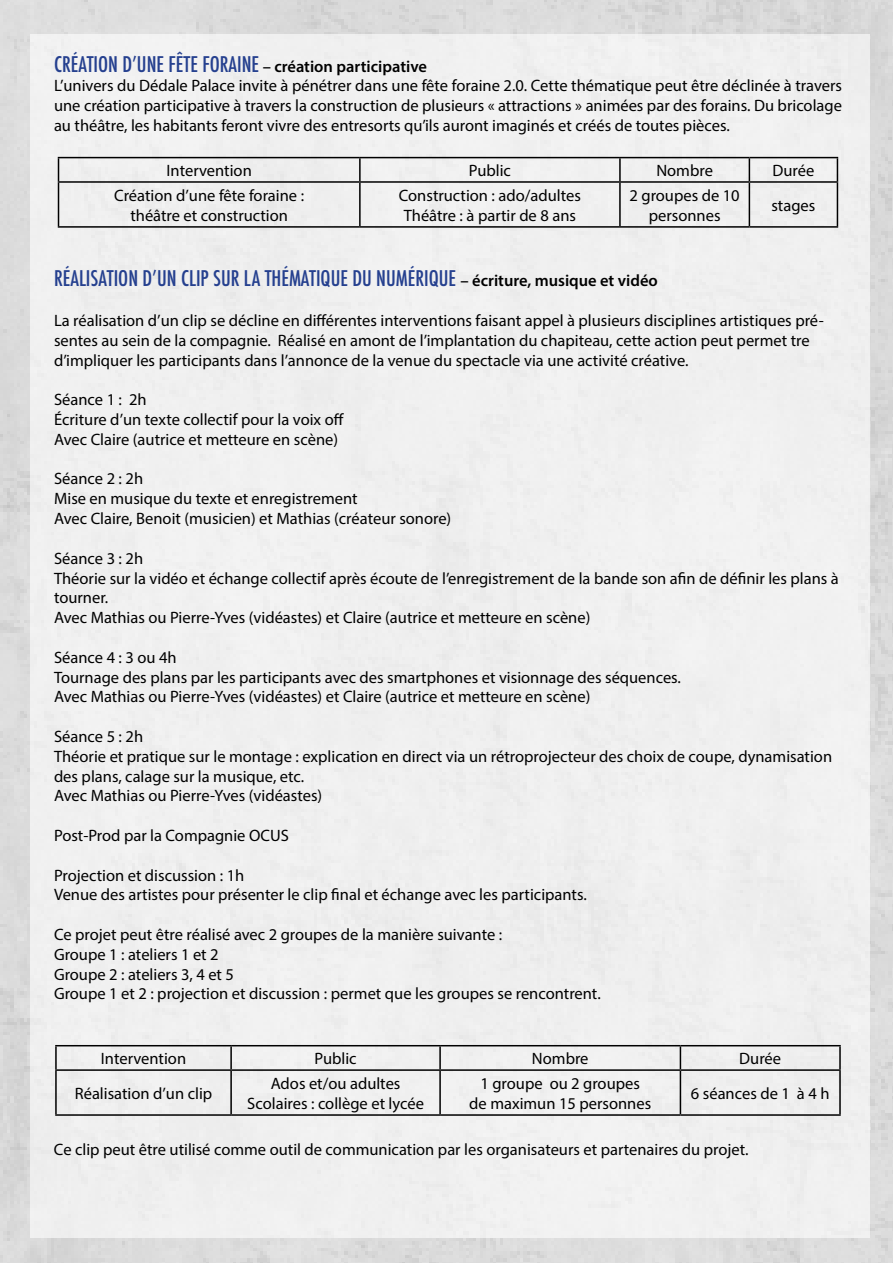
<style>
.page{position:relative;width:893px;height:1263px;background:#fff}
.page>*{position:absolute;margin:0;border:0;box-sizing:border-box;transform-origin:0 0}
.t1{font:500 condensed 21px "Futura";color:#25408f}
.t2{font:16.5px/19.8px "Myriad Pro";color:#000}
.t3{font:600 16.5px "Myriad Pro";color:#000}
.s1{font-family:"Futura";font-weight:500;font-stretch:condensed;font-size:21px;color:#25408f}
</style>
<div class="page">
<img style="left:0;top:0;width:893px;height:1263px">
<div style="left:30px;top:34px;width:840px;height:1203px;background:#f0f0f0"></div>
<hr style="left:58px;top:157px;width:302px;height:1px;background:#000">
<svg style="left:58px;top:158px;width:1px;height:23px"></svg>
<hr style="left:360px;top:157px;width:260px;height:1px;background:#000">
<hr style="left:359px;top:158px;width:2px;height:23px;background:#000">
<hr style="left:620px;top:157px;width:129px;height:1px;background:#000">
<hr style="left:619px;top:158px;width:2px;height:23px;background:#000">
<hr style="left:749px;top:157px;width:89px;height:1px;background:#000">
<svg style="left:749px;top:158px;width:1px;height:23px"></svg>
<svg style="left:837px;top:158px;width:1px;height:23px"></svg>
<hr style="left:58px;top:181px;width:302px;height:2px;background:#000">
<hr style="left:58px;top:183px;width:1px;height:43px;background:#000">
<hr style="left:360px;top:181px;width:260px;height:2px;background:#000">
<hr style="left:359px;top:183px;width:2px;height:43px;background:#000">
<hr style="left:620px;top:181px;width:129px;height:2px;background:#000">
<hr style="left:619px;top:183px;width:2px;height:43px;background:#000">
<hr style="left:749px;top:181px;width:89px;height:2px;background:#000">
<hr style="left:749px;top:183px;width:1px;height:43px;background:#000">
<hr style="left:837px;top:183px;width:1px;height:43px;background:#000">
<hr style="left:58px;top:226px;width:302px;height:2px;background:#000">
<hr style="left:360px;top:226px;width:260px;height:2px;background:#000">
<hr style="left:620px;top:226px;width:129px;height:2px;background:#000">
<hr style="left:749px;top:226px;width:89px;height:2px;background:#000">
<hr style="left:55px;top:1045px;width:176px;height:1px;background:#000">
<hr style="left:55px;top:1046px;width:2px;height:23px;background:#000">
<hr style="left:231px;top:1045px;width:209px;height:1px;background:#000">
<hr style="left:230px;top:1046px;width:2px;height:23px;background:#000">
<hr style="left:440px;top:1045px;width:240px;height:1px;background:#000">
<hr style="left:439px;top:1046px;width:2px;height:23px;background:#000">
<hr style="left:680px;top:1045px;width:161px;height:1px;background:#000">
<svg style="left:680px;top:1046px;width:1px;height:23px"></svg>
<hr style="left:839px;top:1046px;width:2px;height:23px;background:#000">
<hr style="left:55px;top:1069px;width:176px;height:2px;background:#000">
<hr style="left:55px;top:1071px;width:2px;height:43px;background:#000">
<hr style="left:231px;top:1069px;width:209px;height:2px;background:#000">
<hr style="left:230px;top:1071px;width:2px;height:43px;background:#000">
<hr style="left:440px;top:1069px;width:240px;height:2px;background:#000">
<hr style="left:439px;top:1071px;width:2px;height:43px;background:#000">
<hr style="left:680px;top:1069px;width:161px;height:2px;background:#000">
<hr style="left:680px;top:1071px;width:1px;height:43px;background:#000">
<hr style="left:839px;top:1071px;width:2px;height:43px;background:#000">
<hr style="left:55px;top:1114px;width:176px;height:2px;background:#000">
<hr style="left:231px;top:1114px;width:209px;height:2px;background:#000">
<hr style="left:440px;top:1114px;width:240px;height:2px;background:#000">
<hr style="left:680px;top:1114px;width:161px;height:2px;background:#000">
<p class="t1" style="left:54px;top:50px;width:17px">CRÉATION</p>
<p class="t1" style="left:122px;top:50px;width:97px">D’UNE FÊTE FORAINE</p>
<p class="t3" style="left:263px;top:56px;width:166px">– création participative</p>
<p class="t2" style="left:54px;top:76px;width:789px;text-align:justify">L’univers du Dédale Palace invite à pénétrer dans une fête foraine 2.0. Cette thématique peut être déclinée à travers une création participative à travers la construction de plusieurs « attractions » animées par des forains. Du bricolage au théâtre, les habitants feront vivre des entresorts qu’ils auront imaginés et créés de toutes pièces.</p>
<p class="t2" style="left:167px;top:160px;width:87px">Intervention</p>
<p class="t2" style="left:469px;top:160px;width:44px">Public</p>
<p class="t2" style="left:656px;top:160px;width:58px">Nombre</p>
<p class="t2" style="left:772px;top:160px;width:43px">Durée</p>
<p class="t2" style="left:114px;top:185px;width:191px;text-align:center">Création d’une fête foraine : théâtre et construction</p>
<p class="t2" style="left:399px;top:185px;width:184px">Construction : ado/adultes<br>Théâtre : à partir de 8 ans</p>
<p class="t2" style="left:630px;top:185px;width:112px;text-align:center">2 groupes de 10 personnes</p>
<p class="t2" style="left:771px;top:195px;width:45px">stages</p>
<p class="t1" style="left:54px;top:265px;width:41px">RÉALISATION</p>
<p class="t1" style="left:143px;top:265px;width:131px">D’UN CLIP SUR LA THÉMATI</p>
<p class="t3" style="left:321px;top:270px;width:339px"><span class="s1">QUE DU NUMÉRIQUE</span> – écriture, musique et vidéo</p>
<p class="t2" style="left:54px;top:310px;width:771px">La réalisation d’un clip se décline en différentes interventions faisant appel à plusieurs disciplines artistiques pré&shy;sentes au sein de la compagnie. Réalisé en amont de l’implantation du chapiteau, cette action peut permet tre d’impliquer les participants dans l’annonce de la venue du spectacle via une activité créative.</p>
<p class="t2" style="left:54px;top:390px;width:291px">Séance 1 : 2h<br>Écriture d’un texte collectif pour la voix off<br>Avec Claire (autrice et metteure en scène)</p>
<p class="t2" style="left:54px;top:469px;width:399px">Séance 2 : 2h<br>Mise en musique du texte et enregistrement<br>Avec Claire, Benoit (musicien) et Mathias (créateur sonore)</p>
<p class="t2" style="left:54px;top:548px;width:786px">Séance 3 : 2h<br>Théorie sur la vidéo et échange collectif après écoute de l’enregistrement de la bande son afin de définir les plans à tourner.<br>Avec Mathias ou Pierre-Yves (vidéastes) et Claire (autrice et metteure en scène)</p>
<p class="t2" style="left:54px;top:647px;width:629px">Séance 4 : 3 ou 4h<br>Tournage des plans par les participants avec des smartphones et visionnage des séquences.<br>Avec Mathias ou Pierre-Yves (vidéastes) et Claire (autrice et metteure en scène)</p>
<p class="t2" style="left:54px;top:726px;width:780px">Séance 5 : 2h<br>Théorie et pratique sur le montage : explication en direct via un rétroprojecteur des choix de coupe, dynamisation des plans, calage sur la musique, etc.<br>Avec Mathias ou Pierre-Yves (vidéastes)</p>
<p class="t2" style="left:54px;top:825px;width:236px">Post-Prod par la Compagnie OCUS</p>
<p class="t2" style="left:54px;top:865px;width:534px">Projection et discussion : 1h<br>Venue des artistes pour présenter le clip final et échange avec les participants.</p>
<p class="t2" style="left:54px;top:924px;width:548px">Ce projet peut être réalisé avec 2 groupes de la manière suivante :<br>Groupe 1 : ateliers 1 et 2<br>Groupe 2 : ateliers 3, 4 et 5<br>Groupe 1 et 2 : projection et discussion : permet que les groupes se rencontrent.</p>
<p class="t2" style="left:101px;top:1048px;width:87px">Intervention</p>
<p class="t2" style="left:314px;top:1048px;width:44px">Public</p>
<p class="t2" style="left:532px;top:1048px;width:58px">Nombre</p>
<p class="t2" style="left:739px;top:1048px;width:43px">Durée</p>
<p class="t2" style="left:75px;top:1083px;width:139px">Réalisation d’un clip</p>
<p class="t2" style="left:247px;top:1073px;width:178px;text-align:center">Ados et/ou adultes<br>Scolaires : collège et lycée</p>
<p class="t2" style="left:469px;top:1073px;width:183px;text-align:center">1 groupe ou 2 groupes<br>de maximun 15 personnes</p>
<p class="t2" style="left:691px;top:1083px;width:140px">6 séances de 1 à 4 h</p>
<p class="t2" style="left:54px;top:1139px;width:696px">Ce clip peut être utilisé comme outil de communication par les organisateurs et partenaires du projet.</p>
</div>
